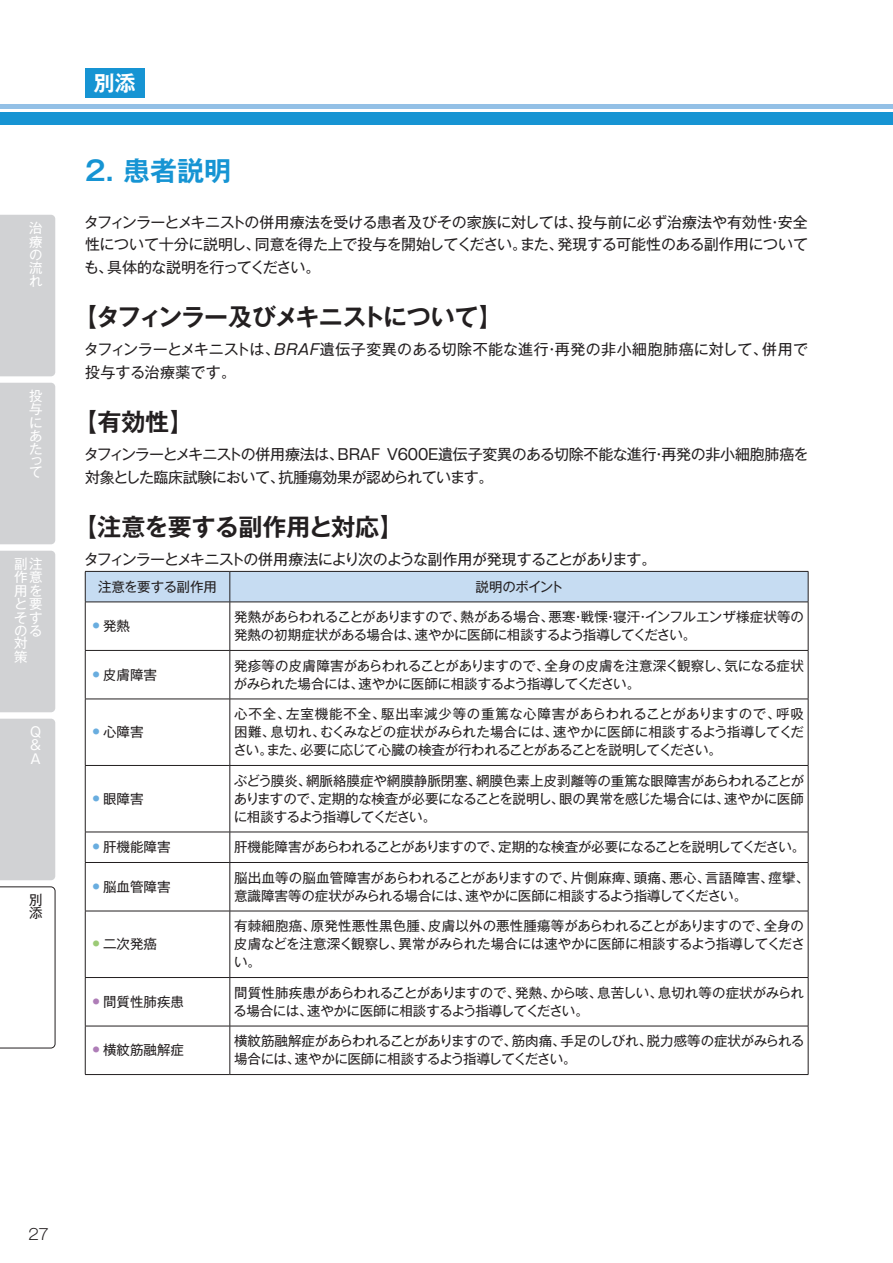
<style>
.page{position:relative;width:893px;height:1263px;background:#fff}
.page>*{position:absolute;margin:0;border:0;box-sizing:border-box;transform-origin:0 0}
.t1{font:700 27px "Gothic MB101 Pro De";color:#1694d3}
.t2{font:700 24px "Gothic MB101 Pro De";letter-spacing:-.03em;color:#231f20}
.t3{font:700 21px "Gothic MB101 Pro De";color:#fff}
.t4{font:15px/22.5px "Gothic MB101 Pro";letter-spacing:-.025em;color:#231f20;text-align:justify}
.t5{font:15px/22.5px "Gothic MB101 Pro";letter-spacing:.02em;color:#231f20}
.t6{font:15px "Gothic MB101 Pro";letter-spacing:-.065em;color:#231f20}
.t7{font:300 15px "Gothic MB101 Pro";color:#231f20}
.t8{font:13.5px/18px "Gothic MB101 Pro";letter-spacing:-.025em;color:#231f20}
.t9{font:13.5px/13.4px "Gothic MB101 Pro";color:#fff;text-align:justify}
</style>
<div class="page">
<div style="left:0;top:112px;width:893px;height:12px;background:#1694d3"></div>
<hr style="left:0;top:104px;width:893px;height:4px;background:#93c0e6">
<div style="left:0;top:215px;width:55px;height:161px;background:#d1d2d4"></div>
<div style="left:0;top:719px;width:55px;height:161px;background:#d1d2d4"></div>
<div style="left:0;top:551px;width:55px;height:161px;background:#d1d2d4"></div>
<div style="left:0;top:383px;width:55px;height:161px;background:#d1d2d4"></div>
<svg style="left:0;top:886px;width:55px;height:162px"></svg>
<div style="left:85px;top:68px;width:60px;height:30px;background:#1694d3"></div>
<div style="left:86px;top:572px;width:722px;height:30px;background:#c6dcf2"></div>
<hr style="left:85px;top:571px;width:145px;height:1px;background:#231f20">
<hr style="left:85px;top:572px;width:1px;height:30px;background:#231f20">
<hr style="left:230px;top:571px;width:578px;height:1px;background:#231f20">
<hr style="left:230px;top:572px;width:1px;height:30px;background:#231f20">
<hr style="left:808px;top:572px;width:1px;height:30px;background:#231f20">
<hr style="left:85px;top:602px;width:145px;height:1px;background:#231f20">
<hr style="left:85px;top:602px;width:1px;height:48px;background:#231f20">
<hr style="left:230px;top:602px;width:578px;height:1px;background:#231f20">
<hr style="left:230px;top:602px;width:1px;height:48px;background:#231f20">
<hr style="left:808px;top:602px;width:1px;height:48px;background:#231f20">
<hr style="left:85px;top:650px;width:145px;height:1px;background:#231f20">
<hr style="left:85px;top:651px;width:1px;height:48px;background:#231f20">
<hr style="left:230px;top:650px;width:578px;height:1px;background:#231f20">
<hr style="left:230px;top:651px;width:1px;height:48px;background:#231f20">
<hr style="left:808px;top:651px;width:1px;height:48px;background:#231f20">
<hr style="left:85px;top:699px;width:145px;height:1px;background:#231f20">
<hr style="left:85px;top:699px;width:1px;height:66px;background:#231f20">
<hr style="left:230px;top:699px;width:578px;height:1px;background:#231f20">
<hr style="left:230px;top:699px;width:1px;height:66px;background:#231f20">
<hr style="left:808px;top:699px;width:1px;height:66px;background:#231f20">
<hr style="left:85px;top:765px;width:145px;height:1px;background:#231f20">
<hr style="left:85px;top:766px;width:1px;height:66px;background:#231f20">
<hr style="left:230px;top:765px;width:578px;height:1px;background:#231f20">
<hr style="left:230px;top:766px;width:1px;height:66px;background:#231f20">
<hr style="left:808px;top:766px;width:1px;height:66px;background:#231f20">
<hr style="left:85px;top:832px;width:145px;height:1px;background:#231f20">
<hr style="left:85px;top:832px;width:1px;height:30px;background:#231f20">
<hr style="left:230px;top:832px;width:578px;height:1px;background:#231f20">
<hr style="left:230px;top:832px;width:1px;height:30px;background:#231f20">
<hr style="left:808px;top:832px;width:1px;height:30px;background:#231f20">
<hr style="left:85px;top:862px;width:145px;height:1px;background:#231f20">
<hr style="left:85px;top:863px;width:1px;height:48px;background:#231f20">
<hr style="left:230px;top:862px;width:578px;height:1px;background:#231f20">
<hr style="left:230px;top:863px;width:1px;height:48px;background:#231f20">
<hr style="left:808px;top:863px;width:1px;height:48px;background:#231f20">
<hr style="left:85px;top:911px;width:145px;height:1px;background:#231f20">
<hr style="left:85px;top:911px;width:1px;height:66px;background:#231f20">
<hr style="left:230px;top:911px;width:578px;height:1px;background:#231f20">
<hr style="left:230px;top:911px;width:1px;height:66px;background:#231f20">
<hr style="left:808px;top:911px;width:1px;height:66px;background:#231f20">
<hr style="left:85px;top:977px;width:145px;height:1px;background:#231f20">
<hr style="left:85px;top:978px;width:1px;height:48px;background:#231f20">
<hr style="left:230px;top:977px;width:578px;height:1px;background:#231f20">
<hr style="left:230px;top:978px;width:1px;height:48px;background:#231f20">
<hr style="left:808px;top:978px;width:1px;height:48px;background:#231f20">
<hr style="left:85px;top:1026px;width:145px;height:1px;background:#231f20">
<hr style="left:85px;top:1026px;width:1px;height:48px;background:#231f20">
<hr style="left:230px;top:1026px;width:578px;height:1px;background:#231f20">
<hr style="left:230px;top:1026px;width:1px;height:48px;background:#231f20">
<hr style="left:808px;top:1026px;width:1px;height:48px;background:#231f20">
<hr style="left:85px;top:1074px;width:145px;height:1px;background:#231f20">
<hr style="left:230px;top:1074px;width:578px;height:1px;background:#231f20">
<p class="t9" style="left:29px;top:219px;width:15px">治療の流れ</p>
<p class="t9" style="left:29px;top:387px;width:15px">投与にあた</p>
<p class="t9" style="left:29px;top:453px;width:14px;line-height:11.4px">って</p>
<p class="t9" style="left:14px;top:555px;width:29px;text-align:left">副注作意用をと要そすのる対策</p>
<p class="t9" style="left:30px;top:723px;width:12px">Q &amp; A</p>
<p class="t8" style="left:29px;top:891px;width:15px;line-height:13.5px">別添</p>
<h3 class="t3" style="left:94px;top:65px;width:43px">別添</h3>
<h1 class="t1" style="left:85px;top:148px;width:147px">2. 患者説明</h1>
<p class="t4" style="left:84px;top:209px;width:725px">タフィンラーとメキニストの併用療法を受ける患者及びその家族に対しては、投与前に必ず治療法や有効性・安全性について十分に説明し、同意を得た上で投与を開始してください。また、発現する可能性のある副作用についても、具体的な説明を行ってください。</p>
<h2 class="t2" style="left:73px;top:297px;width:431px">【タフィンラー及びメキニストについて】</h2>
<p class="t5" style="left:84px;top:336px;width:726px">タフィンラーとメキニストは、BRAF遺伝子変異のある切除不能な進行・再発の非小細胞肺癌に対して、併用で投与する治療薬です。</p>
<h2 class="t2" style="left:73px;top:402px;width:122px">【有効性】</h2>
<p class="t4" style="left:84px;top:441px;width:726px">タフィンラーとメキニストの併用療法は、BRAF V600E遺伝子変異のある切除不能な進行・再発の非小細胞肺癌を対象とした臨床試験において、抗腫瘍効果が認められています。</p>
<h2 class="t2" style="left:73px;top:507px;width:332px">【注意を要する副作用と対応】</h2>
<p class="t6" style="left:84px;top:547px;width:574px">タフィンラーとメキニストの併用療法により次のような副作用が発現することがあります。</p>
<p class="t8" style="left:98px;top:576px;width:120px">注意を要する副作用</p>
<p class="t8" style="left:475px;top:576px;width:90px">説明のポイント</p>
<p class="t8" style="left:93px;top:615px;width:39px"><sup>●</sup> 発熱</p>
<p class="t8" style="left:234px;top:606px;width:571px">発熱があらわれることがありますので、熱がある場合、悪寒・戦慄・寝汗・インフルエンザ様症状等の発熱の初期症状がある場合は、速やかに医師に相談するよう指導してください。</p>
<p class="t8" style="left:93px;top:664px;width:66px"><sup>●</sup> 皮膚障害</p>
<p class="t8" style="left:234px;top:655px;width:571px">発疹等の皮膚障害があらわれることがありますので、全身の皮膚を注意深く観察し、気になる症状がみられた場合には、速やかに医師に相談するよう指導してください。</p>
<p class="t8" style="left:93px;top:721px;width:52px"><sup>●</sup> 心障害</p>
<p class="t8" style="left:233px;top:703px;width:572px;text-align:justify">心不全、左室機能不全、駆出率減少等の重篤な心障害があらわれることがありますので、呼吸困難、息切れ、むくみなどの症状がみられた場合には、速やかに医師に相談するよう指導してください。また、必要に応じて心臓の検査が行われることがあることを説明してください。</p>
<p class="t8" style="left:93px;top:788px;width:52px"><sup>●</sup> 眼障害</p>
<p class="t8" style="left:234px;top:770px;width:572px;text-align:justify">ぶどう膜炎、網脈絡膜症や網膜静脈閉塞、網膜色素上皮剥離等の重篤な眼障害があらわれることがありますので、定期的な検査が必要になることを説明し、眼の異常を感じた場合には、速やかに医師に相談するよう指導してください。</p>
<p class="t8" style="left:93px;top:836px;width:79px"><sup>●</sup> 肝機能障害</p>
<p class="t8" style="left:234px;top:836px;width:573px">肝機能障害があらわれることがありますので、定期的な検査が必要になることを説明してください。</p>
<p class="t8" style="left:93px;top:876px;width:79px"><sup>●</sup> 脳血管障害</p>
<p class="t8" style="left:234px;top:867px;width:577px">脳出血等の脳血管障害があらわれることがありますので、片側麻痺、頭痛、悪心、言語障害、痙攣、意識障害等の症状がみられる場合には、速やかに医師に相談するよう指導してください。</p>
<p class="t8" style="left:93px;top:933px;width:66px"><sup>●</sup> 二次発癌</p>
<p class="t8" style="left:234px;top:915px;width:572px;text-align:justify">有棘細胞癌、原発性悪性黒色腫、皮膚以外の悪性腫瘍等があらわれることがありますので、全身の皮膚などを注意深く観察し、異常がみられた場合には速やかに医師に相談するよう指導してください。</p>
<p class="t8" style="left:93px;top:991px;width:93px"><sup>●</sup> 間質性肺疾患</p>
<p class="t8" style="left:234px;top:982px;width:572px">間質性肺疾患があらわれることがありますので、発熱、から咳、息苦しい、息切れ等の症状がみられる場合には、速やかに医師に相談するよう指導してください。</p>
<p class="t8" style="left:93px;top:1039px;width:93px"><sup>●</sup> 横紋筋融解症</p>
<p class="t8" style="left:234px;top:1030px;width:572px">横紋筋融解症があらわれることがありますので、筋肉痛、手足のしびれ、脱力感等の症状がみられる場合には、速やかに医師に相談するよう指導してください。</p>
<p class="t7" style="left:28px;top:1222px;width:22px">27</p>
</div>
